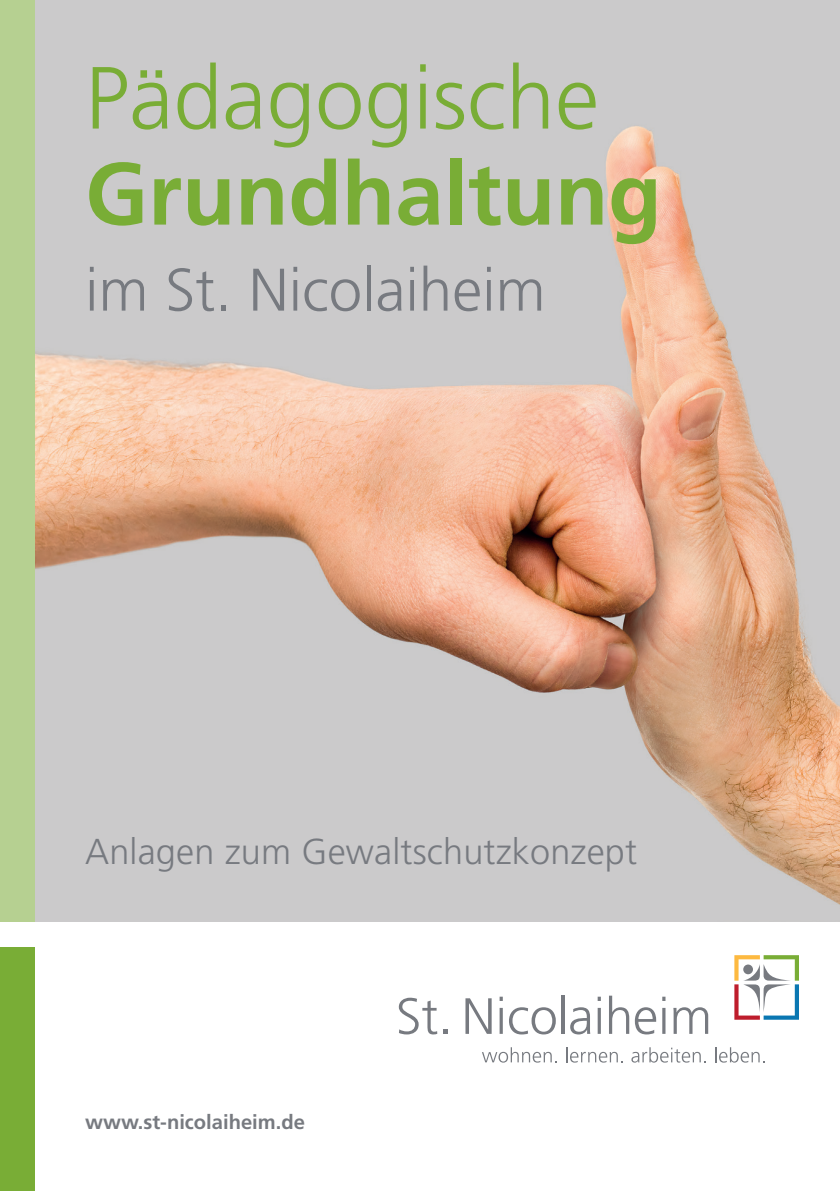
<style>
.page{position:relative;width:840px;height:1191px;background:#fff}
.page>*{position:absolute;margin:0;border:0;box-sizing:border-box;transform-origin:0 0}
.t1{font:300 88px "Frutiger LT Std";color:#79ad36}
.t2{font:700 88px "Frutiger LT Std";color:#79ad36}
.t3{font:300 60px "Frutiger LT Std";color:#777a80}
.t4{font:300 36px "Frutiger LT Std";letter-spacing:.005em;color:#777a80}
.t5{font:700 20.2px "Frutiger LT Std";color:#777a80}
</style>
<div class="page">
<img style="left:34px;top:0;width:805px;height:921px">
<svg style="left:398px;top:997px;width:39px;height:37px"></svg>
<svg style="left:443px;top:1029px;width:4px;height:4px"></svg>
<svg style="left:465px;top:998px;width:26px;height:35px"></svg>
<hr style="left:499px;top:1008px;width:3px;height:25px;background:#777a80">
<svg style="left:499px;top:996px;width:3px;height:5px"></svg>
<svg style="left:509px;top:1007px;width:46px;height:27px"></svg>
<hr style="left:561px;top:995px;width:3px;height:38px;background:#777a80">
<svg style="left:570px;top:1007px;width:20px;height:27px"></svg>
<hr style="left:597px;top:1008px;width:3px;height:25px;background:#777a80">
<svg style="left:597px;top:996px;width:3px;height:5px"></svg>
<svg style="left:609px;top:995px;width:46px;height:39px"></svg>
<hr style="left:662px;top:1008px;width:3px;height:25px;background:#777a80">
<svg style="left:662px;top:996px;width:3px;height:5px"></svg>
<svg style="left:673px;top:1007px;width:34px;height:26px"></svg>
<svg style="left:734px;top:955px;width:64px;height:64px"></svg>
<svg style="left:482px;top:1047px;width:74px;height:15px"></svg>
<svg style="left:566px;top:1047px;width:56px;height:15px"></svg>
<svg style="left:631px;top:1047px;width:74px;height:15px"></svg>
<svg style="left:715px;top:1047px;width:49px;height:15px"></svg>
<div style="left:0;top:947px;width:34px;height:244px;background:#79ad36"></div>
<div style="left:0;top:0;width:34px;height:921px;background:#b6d091"></div>
<h1 class="t1" style="left:85px;top:48px;width:515px">Pädagogische</h1>
<h1 class="t2" style="left:85px;top:142px;width:577px">Grundhaltung</h1>
<h2 class="t3" style="left:85px;top:256px;width:461px">im St. Nicolaiheim</h2>
<p class="t4" style="left:85px;top:831px;width:553px">Anlagen zum Gewaltschutzkonzept</p>
<p class="t5" style="left:85px;top:1109px;width:221px">www.st-nicolaiheim.de</p>
</div>
